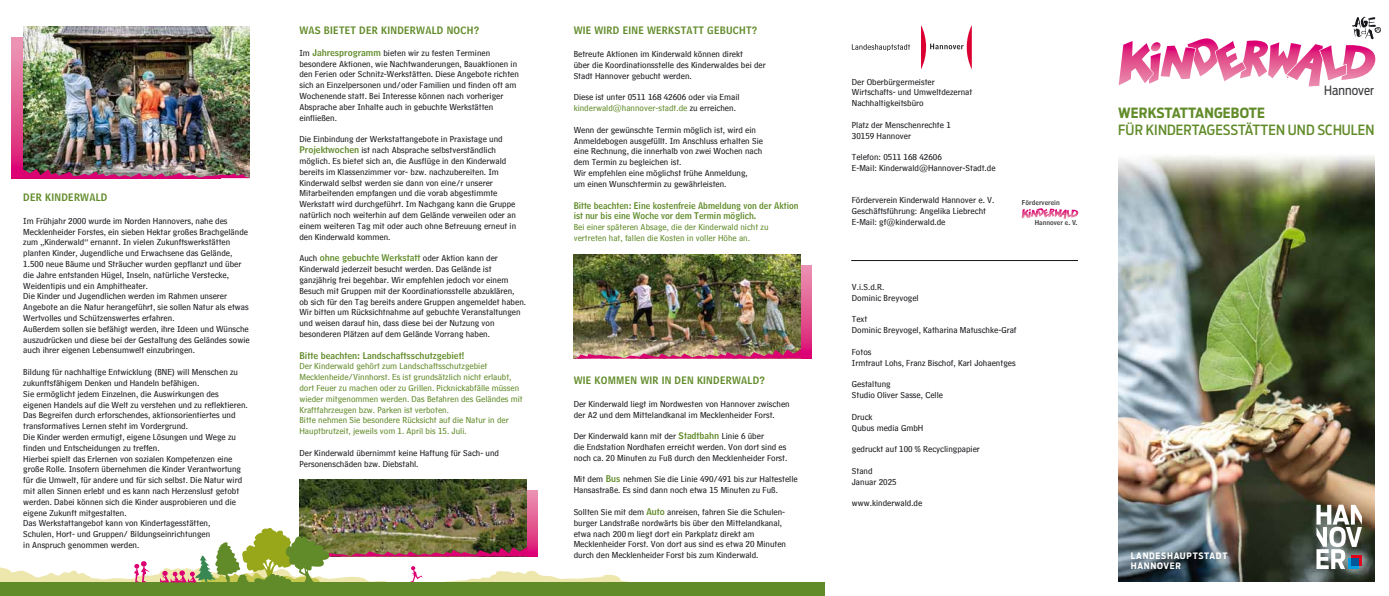
<style>
.page{position:relative;width:1389px;height:596px;background:#fff}
.page>*{position:absolute;margin:0;border:0;box-sizing:border-box;transform-origin:0 0}
.t1{font:500 14px "Antenna Cond";letter-spacing:.01em;color:#618b29}
.t2{font:700 14px "Antenna Cond";letter-spacing:.01em;color:#618b29}
.t3{font:12.6px "Antenna Cond";letter-spacing:.005em;color:#3e3d40}
.t4{font:10px "HM Headline";letter-spacing:.02em;color:#618b29}
.t5{font:9px/10.8px "HM Text";color:#1a171c}
.t6{font:9px/10.8px "HM Text";color:#618b29}
.t7{font:9px/10.8px "HM Headline";color:#618b29;scale:.95 1}
.t8{font:9px "HM Headline";color:#618b29}
.t9{font:700 8.8px/10.6px "Antenna Cond";letter-spacing:.08em;color:#fff}
.t10{font:6.7px "HM Headline";color:#3e3d40}
.s1{font-family:"HM Headline";color:#618b29}
.s2{color:#618b29}
</style>
<div class="page">
<hr style="left:0;top:595px;width:1389px;height:1px;background:#1a171c">
<img style="left:1119px;top:156px;width:255px;height:425px">
<svg style="left:802px;top:266px;width:9px;height:92px"></svg>
<div style="left:0;top:581px;width:824px;height:14px;background:#618b29"></div>
<img style="left:0;top:26px;width:802px;height:557px">
<hr style="left:851px;top:260px;width:227px;height:1px;background:#1a171c">
<svg style="left:921px;top:25px;width:51px;height:44px"></svg>
<svg style="left:852px;top:44px;width:58px;height:7px"></svg>
<svg style="left:1316px;top:504px;width:46px;height:64px"></svg>
<svg style="left:1119px;top:17px;width:262px;height:70px"></svg>
<svg style="left:1022px;top:208px;width:57px;height:11px"></svg>
<p class="t4" style="left:23px;top:188px;width:86px">DER KINDERWALD</p>
<p class="t5" style="left:23px;top:214px;width:228px">Im Frühjahr 2000 wurde im Norden Hannovers, nahe des Mecklenheider Forstes, ein sieben Hektar großes Brachgelände zum „Kinderwald“ ernannt. In vielen Zukunftswerkstätten planten Kinder, Jugendliche und Erwachsene das Gelände, 1.500 neue Bäume und Sträucher wurden gepflanzt und über die Jahre entstanden Hügel, Inseln, natürliche Verstecke, Weidentipis und ein Amphitheater.<br>Die Kinder und Jugendlichen werden im Rahmen unserer Angebote an die Natur herangeführt, sie sollen Natur als etwas Wertvolles und Schützenswertes erfahren.<br>Außerdem sollen sie befähigt werden, ihre Ideen und Wünsche auszudrücken und diese bei der Gestaltung des Geländes sowie auch ihrer eigenen Lebensumwelt einzubringen.</p>
<p class="t5" style="left:23px;top:365px;width:226px">Bildung für nachhaltige Entwicklung (BNE) will Menschen zu zukunftsfähigem Denken und Handeln befähigen.<br>Sie ermöglicht jedem Einzelnen, die Auswirkungen des eigenen Handels auf die Welt zu verstehen und zu reflektieren.<br>Das Begreifen durch erforschendes, aktionsorientiertes und transformatives Lernen steht im Vordergrund.<br>Die Kinder werden ermutigt, eigene Lösungen und Wege zu finden und Entscheidungen zu treffen.<br>Hierbei spielt das Erlernen von sozialen Kompetenzen eine große Rolle. Insofern übernehmen die Kinder Verantwortung für die Umwelt, für andere und für sich selbst. Die Natur wird mit allen Sinnen erlebt und es kann nach Herzenslust getobt werden. Dabei können sich die Kinder ausprobieren und die eigene Zukunft mitgestalten.<br>Das Werkstattangebot kann von Kindertagesstätten,<br>Schulen, Hort- und Gruppen/ Bildungseinrichtungen<br>in Anspruch genommen werden.</p>
<p class="t4" style="left:299px;top:22px;width:181px">WAS BIETET DER KINDERWALD NOCH?</p>
<p class="t5" style="left:299px;top:46px;width:221px">Im <span class="s1">Jahresprogramm</span> bieten wir zu festen Terminen besondere Aktionen, wie Nachtwanderungen, Bauaktionen in den Ferien oder Schnitz-Werkstätten. Diese Angebote richten sich an Einzelpersonen und/oder Familien und finden oft am Wochenende statt. Bei Interesse können nach vorheriger Absprache aber Inhalte auch in gebuchte Werkstätten einfließen.</p>
<p class="t5" style="left:299px;top:132px;width:218px">Die Einbindung der Werkstattangebote in Praxistage und <span class="s1">Projektwochen</span> ist nach Absprache selbstverständlich möglich. Es bietet sich an, die Ausflüge in den Kinderwald bereits im Klassenzimmer vor- bzw. nachzubereiten. Im Kinderwald selbst werden sie dann von eine/r unserer Mitarbeitenden empfangen und die vorab abgestimmte Werkstatt wird durchgeführt. Im Nachgang kann die Gruppe natürlich noch weiterhin auf dem Gelände verweilen oder an einem weiteren Tag mit oder auch ohne Betreuung erneut in den Kinderwald kommen.</p>
<p class="t5" style="left:299px;top:251px;width:228px">Auch <span class="s1">ohne gebuchte Werkstatt</span> oder Aktion kann der Kinderwald jederzeit besucht werden. Das Gelände ist ganzjährig frei begehbar. Wir empfehlen jedoch vor einem Besuch mit Gruppen mit der Koordinationsstelle abzuklären,<br>ob sich für den Tag bereits andere Gruppen angemeldet haben.<br>Wir bitten um Rücksichtnahme auf gebuchte Veranstaltungen und weisen darauf hin, dass diese bei der Nutzung von besonderen Plätzen auf dem Gelände Vorrang haben.</p>
<p class="t8" style="left:299px;top:347px;width:166px">Bitte beachten: Landschaftsschutzgebiet!</p>
<p class="t6" style="left:299px;top:359px;width:225px">Der Kinderwald gehört zum Landschaftsschutzgebiet Mecklenheide/Vinnhorst. Es ist grundsätzlich nicht erlaubt, dort Feuer zu machen oder zu Grillen. Picknickabfälle müssen wieder mitgenommen werden. Das Befahren des Geländes mit Kraftfahrzeugen bzw. Parken ist verboten.<br>Bitte nehmen Sie besondere Rücksicht auf die Natur in der Hauptbrutzeit, jeweils vom 1. April bis 15. Juli.</p>
<p class="t5" style="left:299px;top:445px;width:201px">Der Kinderwald übernimmt keine Haftung für Sach- und<br>Personenschäden bzw. Diebstahl.</p>
<p class="t4" style="left:574px;top:22px;width:185px">WIE WIRD EINE WERKSTATT GEBUCHT?</p>
<p class="t5" style="left:574px;top:47px;width:194px">Betreute Aktionen im Kinderwald können direkt<br>über die Koordinationsstelle des Kinderwaldes bei der<br>Stadt Hannover gebucht werden.</p>
<p class="t5" style="left:574px;top:90px;width:167px">Diese ist unter 0511 168 42606 oder via Email <span class="s2">kinderwald@hannover-stadt.de</span> zu erreichen.</p>
<p class="t5" style="left:574px;top:123px;width:191px">Wenn der gewünschte Termin möglich ist, wird ein Anmeldebogen ausgefüllt. Im Anschluss erhalten Sie eine Rechnung, die innerhalb von zwei Wochen nach dem Termin zu begleichen ist.<br>Wir empfehlen eine möglichst frühe Anmeldung,<br>um einen Wunschtermin zu gewährleisten.</p>
<p class="t7" style="left:574px;top:198px;width:238px">Bitte beachten: Eine kostenfreie Abmeldung von der Aktion ist nur bis eine Woche vor dem Termin möglich.</p>
<p class="t6" style="left:574px;top:220px;width:196px">Bei einer späteren Absage, die der Kinderwald nicht zu vertreten hat, fallen die Kosten in voller Höhe an.</p>
<p class="t4" style="left:574px;top:371px;width:193px">WIE KOMMEN WIR IN DEN KINDERWALD?</p>
<p class="t5" style="left:574px;top:396px;width:218px">Der Kinderwald liegt im Nordwesten von Hannover zwischen der A2 und dem Mittelandkanal im Mecklenheider Forst.</p>
<p class="t5" style="left:574px;top:429px;width:215px">Der Kinderwald kann mit der <span class="s1">Stadtbahn</span> Linie 6 über<br>die Endstation Nordhafen erreicht werden. Von dort sind es noch ca. 20 Minuten zu Fuß durch den Mecklenheider Forst.</p>
<p class="t5" style="left:574px;top:472px;width:226px">Mit dem <span class="s1">Bus</span> nehmen Sie die Linie 490/491 bis zur Haltestelle<br>Hansastraße. Es sind dann noch etwa 15 Minuten zu Fuß.</p>
<p class="t5" style="left:574px;top:504px;width:214px">Sollten Sie mit dem <span class="s1">Auto</span> anreisen, fahren Sie die Schulen&shy;burger Landstraße nordwärts bis über den Mittelandkanal, etwa nach 200m liegt dort ein Parkplatz direkt am Mecklenheider Forst. Von dort aus sind es etwa 20 Minuten durch den Mecklenheider Forst bis zum Kinderwald.</p>
<p class="t5" style="left:852px;top:75px;width:122px">Der Oberbürgermeister<br>Wirtschafts- und Umweltdezernat<br>Nachhaltigkeitsbüro</p>
<p class="t5" style="left:852px;top:118px;width:100px">Platz der Menschenrechte 1<br>30159 Hannover</p>
<p class="t5" style="left:852px;top:150px;width:145px">Telefon: 0511 168 42606<br>E-Mail: Kinderwald@Hannover-Stadt.de</p>
<p class="t5" style="left:852px;top:193px;width:144px">Förderverein Kinderwald Hannover e. V.<br>Geschäftsführung: Angelika Liebrecht<br>E-Mail: gf@kinderwald.de</p>
<p class="t10" style="left:1022px;top:197px;width:40px">Förderverein</p>
<p class="t10" style="left:1035px;top:217px;width:44px">Hannover e. V.</p>
<p class="t5" style="left:852px;top:280px;width:68px">V.i.S.d.R.<br>Dominic Breyvogel</p>
<p class="t5" style="left:852px;top:312px;width:166px">Text<br>Dominic Breyvogel, Katharina Matuschke-Graf</p>
<p class="t5" style="left:852px;top:345px;width:165px">Fotos<br>Irmtraut Lohs, Franz Bischof, Karl Johaentges</p>
<p class="t5" style="left:852px;top:377px;width:93px">Gestaltung<br>Studio Oliver Sasse, Celle</p>
<p class="t5" style="left:852px;top:409px;width:73px">Druck<br>Qubus media GmbH</p>
<p class="t5" style="left:852px;top:442px;width:130px">gedruckt auf 100 % Recyclingpapier</p>
<p class="t5" style="left:852px;top:463px;width:46px">Stand<br>Januar 2025</p>
<p class="t5" style="left:852px;top:496px;width:72px">www.kinderwald.de</p>
<h2 class="t3" style="left:1324px;top:83px;width:51px">Hannover</h2>
<h1 class="t2" style="left:1118px;top:104px;width:148px">WERKSTATTANGEBOTE</h1>
<h1 class="t1" style="left:1118px;top:121px;width:258px">FÜR KINDERTAGESSTÄTTEN UND SCHULEN</h1>
<p class="t9" style="left:1131px;top:549px;width:98px">LANDESHAUPTSTADT<br>HANNOVER</p>
</div>
